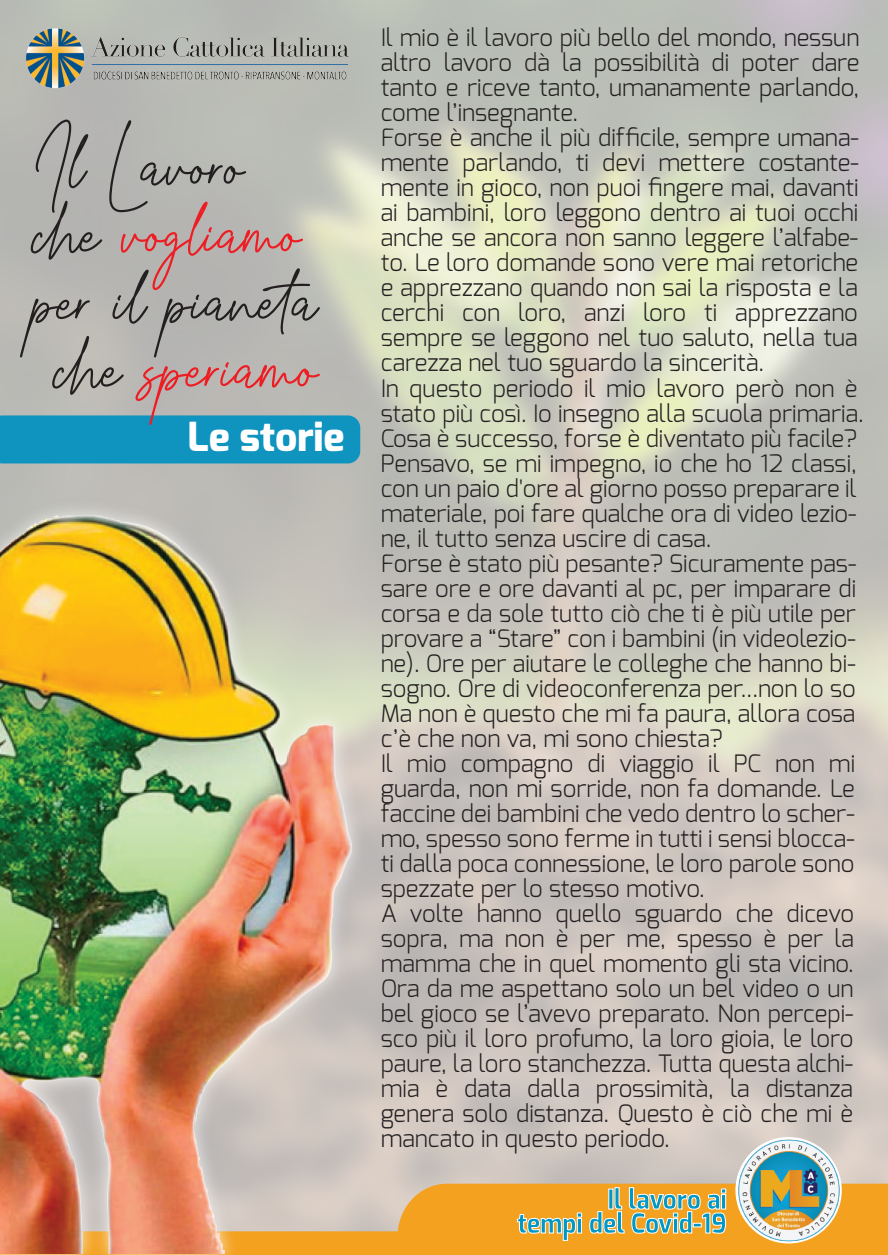
<style>
.page{position:relative;width:888px;height:1255px;background:#fff}
.page>*{position:absolute;margin:0;border:0;box-sizing:border-box;transform-origin:0 0}
.t1{font:56.3px "Grayscale Signature";color:#ed1d23}
.t2{font:56.3px "Grayscale Signature";color:#231f20}
.t3{font:800 40px "Exo";color:#fff}
.t4{font:800 27.3px/24px "Exo";color:#0198c7;text-align:right;scale:.93 1}
.t5{font:300 24px/25px "Exo";color:#231f20}
.s1{color:#231f20}
</style>
<div class="page">
<img style="left:0;top:0;width:887px;height:1183px">
<img style="left:26px;top:27px;width:322px;height:66px">
<div style="left:0;top:415px;width:360px;height:48px;background:#0f94c0"></div>
<svg style="left:374px;top:1183px;width:513px;height:72px"></svg>
<img style="left:0;top:471px;width:374px;height:784px">
<img style="left:0;top:494px;width:351px;height:759px">
<img style="left:735px;top:1139px;width:105px;height:102px">
<h1 class="t2" style="left:33px;top:131px;width:212px">Il Lavoro</h1>
<h1 class="t1" style="left:33px;top:198px;width:269px"><span class="s1">che</span> vogliamo</h1>
<h1 class="t2" style="left:33px;top:266px;width:286px">per il pianeta</h1>
<h1 class="t1" style="left:55px;top:334px;width:264px"><span class="s1">che</span> speriamo</h1>
<h2 class="t3" style="left:187px;top:411px;width:158px">Le storie</h2>
<p class="t5" style="left:380px;top:25px;width:484px">Il mio è il lavoro più bello del mondo, nessun altro lavoro dà la possibilità di poter dare tanto e riceve tanto, umanamente parlando, come l’insegnante.<br>Forse è anche il più difficile, sempre umana&shy;mente parlando, ti devi mettere costante&shy;mente in gioco, non puoi fingere mai, davanti ai bambini, loro leggono dentro ai tuoi occhi anche se ancora non sanno leggere l’alfabe&shy;to. Le loro domande sono vere mai retoriche e apprezzano quando non sai la risposta e la cerchi con loro, anzi loro ti apprezzano sempre se leggono nel tuo saluto, nella tua carezza nel tuo sguardo la sincerità.<br>In questo periodo il mio lavoro però non è stato più così. Io insegno alla scuola primaria.<br>Cosa è successo, forse è diventato più facile?<br>Pensavo, se mi impegno, io che ho 12 classi, con un paio d'ore al giorno posso preparare il materiale, poi fare qualche ora di video lezio&shy;ne, il tutto senza uscire di casa.<br>Forse è stato più pesante? Sicuramente pas&shy;sare ore e ore davanti al pc, per imparare di corsa e da sole tutto ciò che ti è più utile per provare a “Stare” con i bambini (in videolezio&shy;ne). Ore per aiutare le colleghe che hanno bi&shy;sogno. Ore di videoconferenza per...non lo so Ma non è questo che mi fa paura, allora cosa c’è che non va, mi sono chiesta?<br>Il mio compagno di viaggio il PC non mi guarda, non mi sorride, non fa domande. Le faccine dei bambini che vedo dentro lo scher&shy;mo, spesso sono ferme in tutti i sensi blocca&shy;ti dalla poca connessione, le loro parole sono spezzate per lo stesso motivo.<br>A volte hanno quello sguardo che dicevo sopra, ma non è per me, spesso è per la mamma che in quel momento gli sta vicino.<br>Ora da me aspettano solo un bel video o un bel gioco se l’avevo preparato. Non percepi&shy;sco più il loro profumo, la loro gioia, le loro paure, la loro stanchezza. Tutta questa alchi&shy;mia è data dalla prossimità, la distanza genera solo distanza. Questo è ciò che mi è mancato in questo periodo.</p>
<p class="t4" style="left:517px;top:1187px;width:227px">Il lavoro ai<br>tempi del Covid-19</p>
</div>
